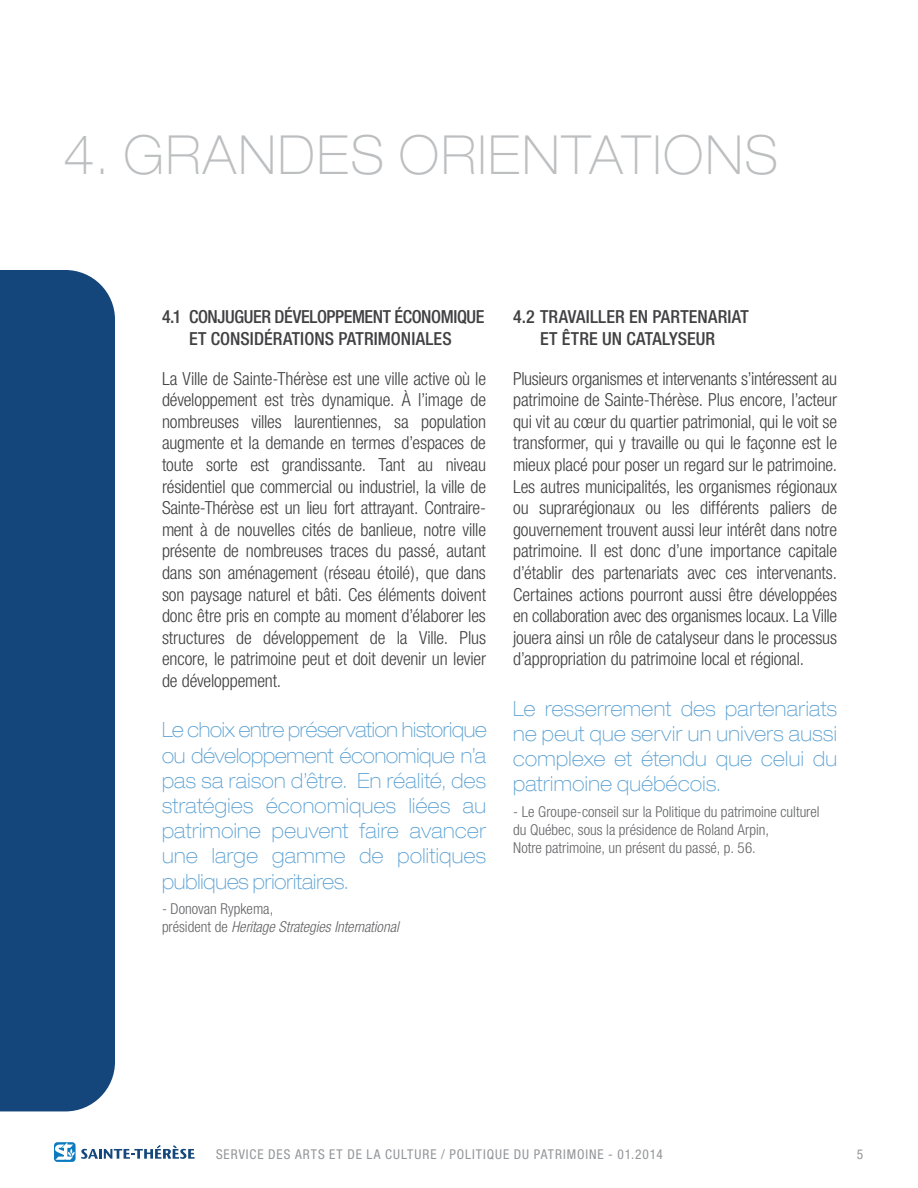
<style>
.page{position:relative;width:918px;height:1188px;background:#fff}
.page>*{position:absolute;margin:0;border:0;box-sizing:border-box;transform-origin:0 0}
.t1{font:100 expanded 54px "Helvetica Neue";letter-spacing:.05em;color:#bcbec0;scale:.9 1}
.t2{font:100 expanded 21px/25.2px "Helvetica Neue";letter-spacing:.025em;color:#5aa0d2;text-align:justify;scale:.9 1}
.t3{font:300 condensed 18px/21.6px "Helvetica Neue";letter-spacing:-.01em;color:#414042;text-align:justify}
.t4{font:500 condensed 18px/21.6px "Helvetica Neue";color:#414042;text-align:center}
.t5{font:300 condensed 15px/18px "Helvetica Neue";color:#636466}
.t6{font:italic 300 condensed 15px/18px "Helvetica Neue";color:#636466}
.t7{font:condensed 13.5px "Helvetica Neue";letter-spacing:.07em;color:#939598}
.s1{font-style:normal}
</style>
<div class="page">
<div style="left:0;top:270px;width:115px;height:841px;background:#15467b"></div>
<svg style="left:54px;top:1142px;width:141px;height:20px"></svg>
<h1 class="t1" style="left:63px;top:122px;width:795px">4. GRANDES ORIENTATIONS</h1>
<p class="t4" style="left:162px;top:306px;width:324px">4.1 CONJUGUER DÉVELOPPEMENT ÉCONOMIQUE<br>ET CONSIDÉRATIONS PATRIMONIALES</p>
<p class="t3" style="left:162px;top:367px;width:326px">La Ville de Sainte-Thérèse est une ville active où le développement est très dynamique. À l’image de nombreuses villes laurentiennes, sa population augmente et la demande en termes d’espaces de toute sorte est grandissante. Tant au niveau résidentiel que commercial ou industriel, la ville de Sainte-Thérèse est un lieu fort attrayant. Contraire&shy;ment à de nouvelles cités de banlieue, notre ville présente de nombreuses traces du passé, autant dans son aménagement (réseau étoilé), que dans son paysage naturel et bâti. Ces éléments doivent donc être pris en compte au moment d’élaborer les structures de développement de la Ville. Plus encore, le patrimoine peut et doit devenir un levier de développement.</p>
<p class="t2" style="left:162px;top:717px;width:362px">Le choix entre préservation historique ou développement économique n’a pas sa raison d’être. En réalité, des stratégies économiques liées au patrimoine peuvent faire avancer une large gamme de politiques publiques prioritaires.</p>
<p class="t6" style="left:162px;top:900px;width:238px"><span class="s1">- Donovan Rypkema,<br>président de</span> Heritage Strategies International</p>
<p class="t4" style="left:513px;top:306px;width:237px">4.2 TRAVAILLER EN PARTENARIAT<br>ET ÊTRE UN CATALYSEUR</p>
<p class="t3" style="left:513px;top:367px;width:326px">Plusieurs organismes et intervenants s’intéressent au patrimoine de Sainte-Thérèse. Plus encore, l’acteur qui vit au cœur du quartier patrimonial, qui le voit se transformer, qui y travaille ou qui le façonne est le mieux placé pour poser un regard sur le patrimoine.<br>Les autres municipalités, les organismes régionaux ou suprarégionaux ou les différents paliers de gouvernement trouvent aussi leur intérêt dans notre patrimoine. Il est donc d’une importance capitale d’établir des partenariats avec ces intervenants.<br>Certaines actions pourront aussi être développées en collaboration avec des organismes locaux. La Ville jouera ainsi un rôle de catalyseur dans le processus d’appropriation du patrimoine local et régional.</p>
<p class="t2" style="left:513px;top:695px;width:362px">Le resserrement des partenariats ne peut que servir un univers aussi complexe et étendu que celui du patrimoine québécois.</p>
<p class="t5" style="left:513px;top:802px;width:308px">- Le Groupe-conseil sur la Politique du patrimoine culturel du Québec, sous la présidence de Roland Arpin,<br>Notre patrimoine, un présent du passé, p. 56.</p>
<p class="t7" style="left:216px;top:1146px;width:448px">SERVICE DES ARTS ET DE LA CULTURE / POLITIQUE DU PATRIMOINE - 01.2014</p>
<p class="t7" style="left:857px;top:1146px;width:8px">5</p>
</div>
